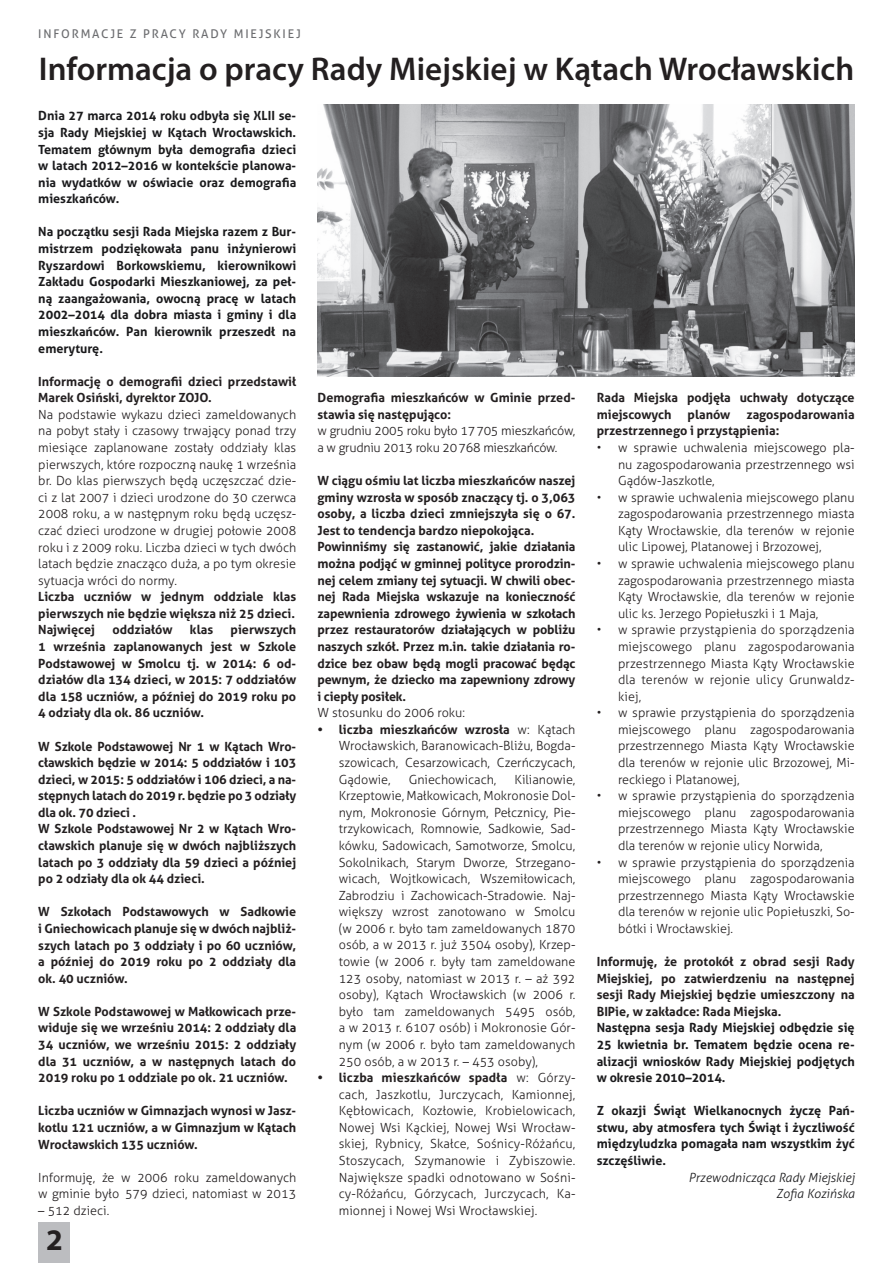
<style>
.page{position:relative;width:893px;height:1263px;background:#fff}
.page>*{position:absolute;margin:0;border:0;box-sizing:border-box;transform-origin:0 0}
.t1{font:600 33px "Myriad Pro";color:#231f20}
.t2{font:700 30px "Myriad Pro";color:#231f20}
.t3{font:300 12.6px/16.6px "Aller";color:#231f20;text-align:justify}
.t4{font:700 12.6px/16.6px "Aller";color:#231f20}
.t5{font:700 12.6px/16.6px "Aller";color:#1a1a1c;text-align:justify}
.t6{font:300 12.6px/16.6px "Aller";letter-spacing:-.02em;color:#231f20}
.t7{font:italic 300 12.6px/16.6px "Aller";color:#1a1a1c;text-align:right}
.t8{font:12px "Aller";letter-spacing:.15em;color:#6c6d70}
.s1{font-weight:700}
</style>
<div class="page">
<div style="left:38px;top:1222px;width:32px;height:41px;background:#bcbdc0"></div>
<img style="left:317px;top:104px;width:538px;height:273px">
<p class="t8" style="left:38px;top:26px;width:264px">INFORMACJE Z PRACY RADY MIEJSKIEJ</p>
<h1 class="t1" style="left:39px;top:48px;width:817px">Informacja o pracy Rady Miejskiej w Kątach Wrocławskich</h1>
<p class="t5" style="left:38px;top:107px;width:259px">Dnia 27 marca 2014 roku odbyła się XLII se&shy;sja Rady Miejskiej w Kątach Wrocławskich.<br>Tematem głównym była demografia dzieci w latach 2012–2016 w kontekście planowa&shy;nia wydatków w oświacie oraz demografia mieszkańców.</p>
<p class="t5" style="left:38px;top:224px;width:259px">Na początku sesji Rada Miejska razem z Bur&shy;mistrzem podziękowała panu inżynierowi Ryszardowi Borkowskiemu, kierownikowi Zakładu Gospodarki Mieszkaniowej, za peł&shy;ną zaangażowania, owocną pracę w latach 2002–2014 dla dobra miasta i gminy i dla mieszkańców. Pan kierownik przeszedł na emeryturę.</p>
<p class="t4" style="left:38px;top:373px;width:259px">Informację o demografii dzieci przedstawił<br>Marek Osiński, dyrektor ZOJO.</p>
<p class="t3" style="left:38px;top:406px;width:259px">Na podstawie wykazu dzieci zameldowanych na pobyt stały i czasowy trwający ponad trzy miesiące zaplanowane zostały oddziały klas pierwszych, które rozpoczną naukę 1 września br. Do klas pierwszych będą uczęszczać dzie&shy;ci z lat 2007 i dzieci urodzone do 30 czerwca 2008 roku, a w następnym roku będą uczęsz&shy;czać dzieci urodzone w drugiej połowie 2008 roku i z 2009 roku. Liczba dzieci w tych dwóch latach będzie znacząco duża, a po tym okresie sytuacja wróci do normy.</p>
<p class="t4" style="left:38px;top:588px;width:259px;text-align:justify">Liczba uczniów w jednym oddziale klas pierwszych nie będzie większa niż 25 dzieci.<br>Najwięcej</p>
<p class="t4" style="left:38px;top:621px;width:259px;text-align:justify;text-indent:192px">pierwszych 1 września zaplanowanych jest w Szkole Podstawowej w Smolcu tj. w 2014: 6 od&shy;działów dla 134 dzieci, w 2015: 7 oddziałów dla 158 uczniów, a później do 2019 roku po 4 odziały dla ok. 86 uczniów.</p>
<p class="t4" style="left:38px;top:738px;width:259px">W Szkole Podstawowej Nr 1 w Kątach Wro&shy;cławskich będzie w 2014: 5 oddziałów i 103 dzieci, w 2015: 5 oddziałów i 106 dzieci, a na&shy;stępnych latach do 2019 r. będzie po 3 odziały dla ok. 70 dzieci .<br>W Szkole Podstawowej Nr 2 w Kątach Wro&shy;cławskich planuje się w dwóch najbliższych latach po 3 oddziały dla 59 dzieci a później po 2 odziały dla ok 44 dzieci.</p>
<p class="t4" style="left:38px;top:903px;width:259px;text-align:justify">W Szkołach Podstawowych w Sadkowie i Gniechowicach planuje się w dwóch najbliż&shy;szych latach po 3 oddziały i po 60 uczniów, a później do 2019 roku po 2 oddziały dla ok. 40 uczniów.</p>
<p class="t4" style="left:38px;top:1003px;width:259px;text-align:justify">W Szkole Podstawowej w Małkowicach prze&shy;widuje się we wrześniu 2014: 2 oddziały dla 34 uczniów, we wrześniu 2015: 2 oddziały dla 31 uczniów, a w następnych latach do 2019 roku po 1 oddziale po ok. 21 uczniów.</p>
<p class="t4" style="left:38px;top:1102px;width:259px;text-align:justify">Liczba uczniów w Gimnazjach wynosi w Jasz&shy;kotlu 121 uczniów, a w Gimnazjum w Kątach Wrocławskich 135 uczniów.</p>
<p class="t3" style="left:38px;top:1169px;width:259px">Informuję, że w 2006 roku zameldowanych w gminie było 579 dzieci, natomiast w 2013</p>
<p class="t3" style="left:38px;top:1202px;width:72px">– 512 dzieci.</p>
<p class="t4" style="left:112px;top:621px;width:62px">oddziałów</p>
<p class="t4" style="left:190px;top:621px;width:25px">klas</p>
<h2 class="t2" style="left:46px;top:1220px;width:18px">2</h2>
<p class="t4" style="left:317px;top:389px;width:259px">Demografia mieszkańców w Gminie przed&shy;stawia się następująco:</p>
<p class="t6" style="left:317px;top:423px;width:259px">w grudniu 2005 roku było 17705 mieszkańców, a w grudniu 2013 roku 20768 mieszkańców.</p>
<p class="t4" style="left:317px;top:472px;width:259px">W ciągu ośmiu lat liczba mieszkańców naszej gminy wzrosła w sposób znaczący tj. o 3,063 osoby, a liczba dzieci zmniejszyła się o 67.<br>Jest to tendencja bardzo niepokojąca.<br>Powinniśmy się zastanowić, jakie działania można podjąć w gminnej polityce prorodzin&shy;nej celem zmiany tej sytuacji. W chwili obec&shy;nej Rada Miejska wskazuje na konieczność zapewnienia zdrowego żywienia w szkołach przez restauratorów działających w pobliżu naszych szkół. Przez m.in. takie działania ro&shy;dzice bez obaw będą mogli pracować będąc pewnym, że dziecko ma zapewniony zdrowy i ciepły posiłek.</p>
<p class="t3" style="left:317px;top:704px;width:149px">W stosunku do 2006 roku:</p>
<p class="t3" style="left:339px;top:721px;width:238px;text-indent:-21px"><span class="s1">• liczba mieszkańców wzrosła</span> w: Kątach Wrocławskich, Baranowicach-Bliżu, Bogda&shy;szowicach, Cesarzowicach, Czerńczycach, Gądowie,</p>
<p class="t3" style="left:339px;top:771px;width:238px;text-indent:176px">Kilianowie, Krzeptowie, Małkowicach, Mokronosie Dol&shy;nym, Mokronosie Górnym, Pełcznicy, Pie&shy;trzykowicach, Romnowie, Sadkowie, Sad&shy;kówku, Sadowicach, Samotworze, Smolcu, Sokolnikach, Starym Dworze, Strzegano&shy;wicach, Wojtkowicach, Wszemiłowicach, Zabrodziu i Zachowicach-Stradowie. Naj&shy;większy wzrost zanotowano w Smolcu (w 2006 r. było tam zameldowanych 1870 osób, a w 2013 r. już 3504 osoby), Krzep&shy;towie (w 2006 r. były tam zameldowane 123 osoby, natomiast w 2013 r. – aż 392 osoby), Kątach Wrocławskich (w 2006 r. było tam zameldowanych 5495 osób, a w 2013 r. 6107 osób) i Mokronosie Gór&shy;nym (w 2006 r. było tam zameldowanych 250 osób, a w 2013 r. – 453 osoby),</p>
<p class="t3" style="left:339px;top:1069px;width:238px;text-indent:-21px"><span class="s1">• liczba mieszkańców spadła</span> w: Górzy&shy;cach, Jaszkotlu, Jurczycach, Kamionnej, Kębłowicach, Kozłowie, Krobielowicach, Nowej Wsi Kąckiej, Nowej Wsi Wrocław&shy;skiej, Rybnicy, Skałce, Sośnicy-Różańcu, Stoszycach, Szymanowie i Zybiszowie.<br>Największe spadki odnotowano w Sośni&shy;cy-Różańcu, Górzycach, Jurczycach, Ka&shy;mionnej i Nowej Wsi Wrocławskiej.</p>
<p class="t3" style="left:409px;top:771px;width:89px">Gniechowicach,</p>
<p class="t4" style="left:597px;top:389px;width:259px">Rada Miejska podjęła uchwały dotyczące miejscowych</p>
<p class="t4" style="left:597px;top:406px;width:259px;text-indent:150px">zagospodarowania przestrzennego i przystąpienia:</p>
<p class="t3" style="left:618px;top:439px;width:238px;text-indent:-21px">• w sprawie uchwalenia miejscowego pla&shy;nu zagospodarowania przestrzennego wsi Gądów-Jaszkotle,</p>
<p class="t3" style="left:618px;top:489px;width:238px;text-indent:-21px">• w sprawie uchwalenia miejscowego planu zagospodarowania przestrzennego miasta Kąty Wrocławskie, dla terenów w rejonie ulic Lipowej, Platanowej i Brzozowej,</p>
<p class="t3" style="left:618px;top:555px;width:238px;text-indent:-21px">• w sprawie uchwalenia miejscowego planu zagospodarowania przestrzennego miasta Kąty Wrocławskie, dla terenów w rejonie ulic ks. Jerzego Popiełuszki i 1 Maja,</p>
<p class="t3" style="left:618px;top:621px;width:238px;text-indent:-21px">• w sprawie przystąpienia do sporządzenia miejscowego planu zagospodarowania przestrzennego Miasta Kąty Wrocławskie dla terenów w rejonie ulicy Grunwaldz&shy;kiej,</p>
<p class="t3" style="left:618px;top:704px;width:238px;text-indent:-21px">• w sprawie przystąpienia do sporządzenia miejscowego planu zagospodarowania przestrzennego Miasta Kąty Wrocławskie dla terenów w rejonie ulic Brzozowej, Mi&shy;reckiego i Platanowej,</p>
<p class="t3" style="left:618px;top:787px;width:238px;text-indent:-21px">• w sprawie przystąpienia do sporządzenia miejscowego planu zagospodarowania przestrzennego Miasta Kąty Wrocławskie dla terenów w rejonie ulicy Norwida,</p>
<p class="t3" style="left:618px;top:854px;width:238px;text-indent:-21px">• w sprawie przystąpienia do sporządzenia miejscowego planu zagospodarowania przestrzennego Miasta Kąty Wrocławskie dla terenów w rejonie ulic Popiełuszki, So&shy;bótki i Wrocławskiej.</p>
<p class="t4" style="left:597px;top:953px;width:259px;text-align:justify">Informuję, że protokół z obrad sesji Rady Miejskiej, po zatwierdzeniu na następnej sesji Rady Miejskiej będzie umieszczony na BIPie, w zakładce: Rada Miejska.</p>
<p class="t5" style="left:597px;top:1019px;width:259px">Następna sesja Rady Miejskiej odbędzie się 25 kwietnia br. Tematem będzie ocena re&shy;alizacji wniosków Rady Miejskiej podjętych w okresie 2010–2014.</p>
<p class="t5" style="left:597px;top:1102px;width:259px">Z okazji Świąt Wielkanocnych życzę Pań&shy;stwu, aby atmosfera tych Świąt i życzliwość międzyludzka pomagała nam wszystkim żyć szczęśliwie.</p>
<p class="t7" style="left:689px;top:1169px;width:168px">Przewodnicząca Rady Miejskiej<br>Zofia Kozińska</p>
<p class="t4" style="left:688px;top:406px;width:44px">planów</p>
</div>
